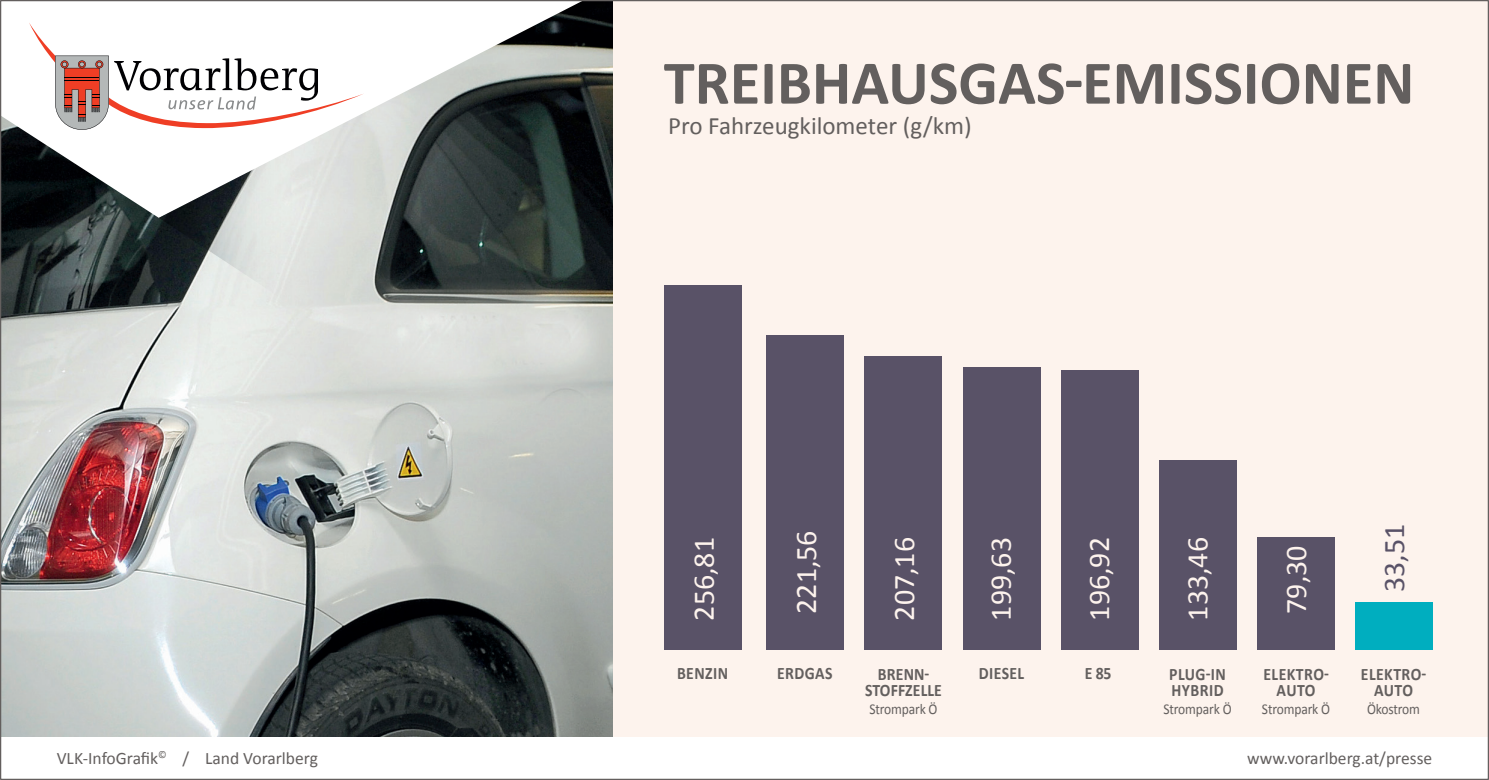
<style>
.page{position:relative;width:1489px;height:780px;background:#fff}
.page>*{position:absolute;margin:0;border:0;box-sizing:border-box;transform-origin:0 0}
.t1{font:700 62.5px "Calibri";color:#635f5e}
.t2{font:30px "Calibri";color:#fff}
.t3{font:30px "Calibri";color:#5a576f}
.t4{font:25px "Calibri";color:#635f5e}
.t5{font:700 17.5px/16px "Calibri";letter-spacing:.025em;color:#635f5e;text-align:center;scale:.9 1}
.t6{font:17.5px "Calibri";color:#635f5e}
.t7{font:700 17.5px/16px "Calibri";letter-spacing:.005em;color:#635f5e;text-align:center;scale:.9 1}
.t8{font:15px "Calibri";letter-spacing:-.01em;color:#635f5e;scale:.9 1}
</style>
<div class="page">
<div style="left:0;top:0;width:1488px;height:780px;background:#fdf3ed"></div>
<img style="left:2px;top:2px;width:610px;height:735px">
<div style="left:962px;top:366px;width:78px;height:283px;background:#595267"></div>
<div style="left:864px;top:356px;width:78px;height:293px;background:#595267"></div>
<div style="left:1060px;top:370px;width:78px;height:279px;background:#595267"></div>
<div style="left:1159px;top:460px;width:77px;height:189px;background:#595267"></div>
<div style="left:1257px;top:537px;width:77px;height:112px;background:#595267"></div>
<div style="left:1355px;top:602px;width:77px;height:47px;background:#00aebf"></div>
<div style="left:766px;top:335px;width:78px;height:314px;background:#595267"></div>
<div style="left:663px;top:285px;width:78px;height:364px;background:#595267"></div>
<svg style="left:2px;top:2px;width:582px;height:216px"></svg>
<svg style="left:29px;top:22px;width:335px;height:108px"></svg>
<img style="left:159px;top:140px;width:159px;height:175px">
<div style="left:0;top:737px;width:1488px;height:43px;background:#fff"></div>
<h1 class="t1" style="left:663px;top:44px;width:752px">TREIBHAUSGAS-EMISSIONEN</h1>
<h3 class="t4" style="left:668px;top:110px;width:305px">Pro Fahrzeugkilometer (g/km)</h3>
<h2 class="t2" style="left:685px;top:620px;width:85px;rotate:-90deg">256,81</h2>
<h2 class="t2" style="left:787px;top:614px;width:85px;rotate:-90deg">221,56</h2>
<p class="t5" style="left:677px;top:664px;width:58px">BENZIN</p>
<p class="t5" style="left:777px;top:664px;width:63px">ERDGAS</p>
<h2 class="t2" style="left:885px;top:620px;width:85px;rotate:-90deg">207,16</h2>
<p class="t7" style="left:865px;top:665px;width:87px">BRENN-<br>STOFFZELLE</p>
<p class="t8" style="left:869px;top:700px;width:77px">Strompark Ö</p>
<h2 class="t2" style="left:982px;top:620px;width:85px;rotate:-90deg">199,63</h2>
<h2 class="t2" style="left:1080px;top:620px;width:85px;rotate:-90deg">196,92</h2>
<p class="t5" style="left:978px;top:664px;width:52px">DIESEL</p>
<p class="t5" style="left:1084px;top:664px;width:31px">E 85</p>
<h2 class="t2" style="left:1178px;top:620px;width:85px;rotate:-90deg">133,46</h2>
<h2 class="t2" style="left:1277px;top:614px;width:70px;rotate:-90deg">79,30</h2>
<p class="t5" style="left:1169px;top:665px;width:64px;text-align:left">PLUG-IN<br>HYBRID</p>
<p class="t8" style="left:1163px;top:700px;width:77px">Strompark Ö</p>
<p class="t5" style="left:1263px;top:665px;width:74px">ELEKTRO-<br>AUTO</p>
<p class="t8" style="left:1261px;top:700px;width:77px">Strompark Ö</p>
<h2 class="t3" style="left:1375px;top:592px;width:70px;rotate:-90deg">33,51</h2>
<p class="t5" style="left:1360px;top:665px;width:74px">ELEKTRO-<br>AUTO</p>
<p class="t8" style="left:1366px;top:700px;width:60px">Ökostrom</p>
<p class="t6" style="left:57px;top:747px;width:263px">VLK-InfoGrafik<sup>©</sup> / Land Vorarlberg</p>
<p class="t6" style="left:1247px;top:747px;width:186px">www.vorarlberg.at/presse</p>
</div>
